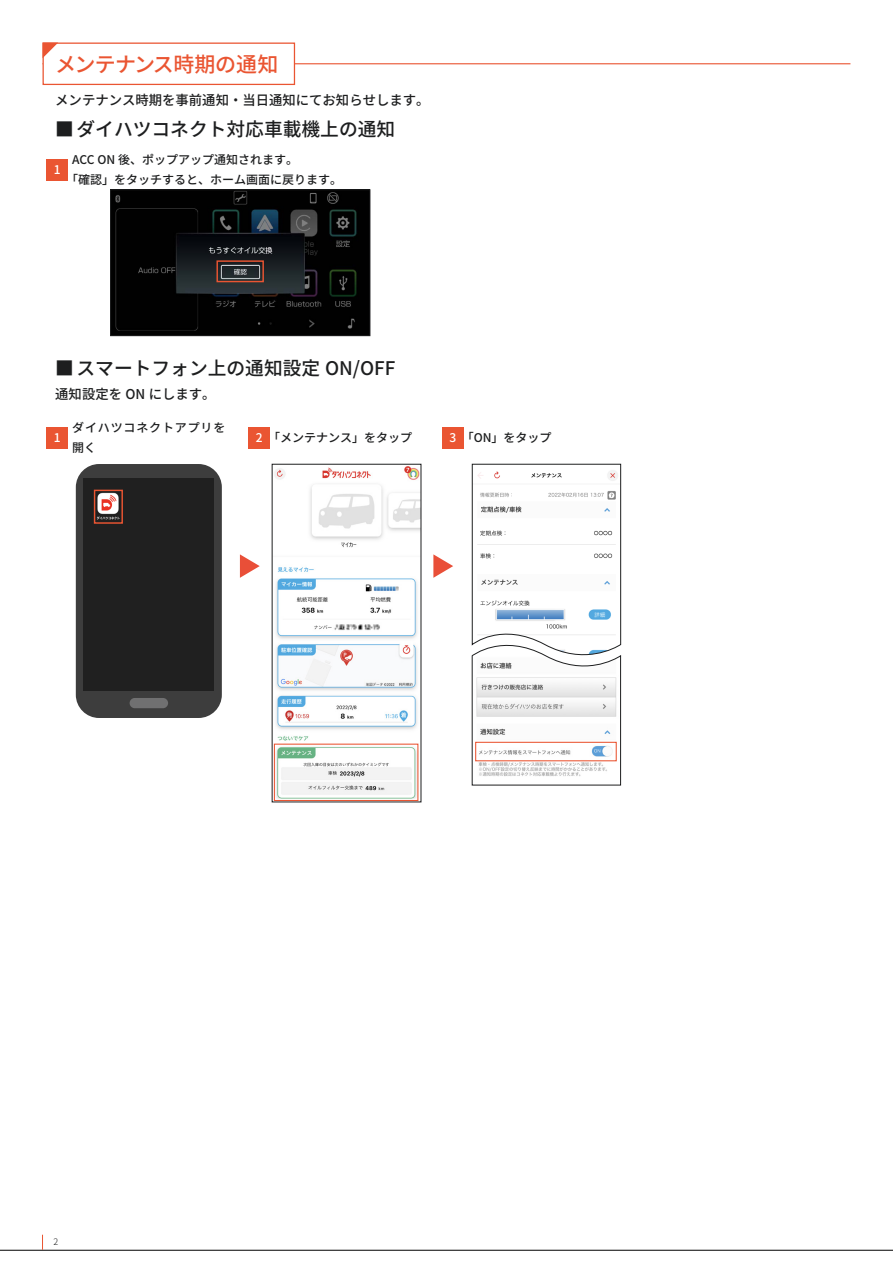
<style>
.page{position:relative;width:893px;height:1263px;background:#fff}
.page>*{position:absolute;margin:0;border:0;box-sizing:border-box;transform-origin:0 0}
.t1{font:500 21px "Source Han Sans";letter-spacing:-.025em;color:#ea5532}
.t2{font:500 18.75px "Source Han Sans";color:#1d1e1f}
.t3{font:500 13.5px "Source Han Sans";color:#1d1e1f}
.t4{font:500 12px/19.5px "Source Han Sans";color:#1d1e1f}
.t5{font:500 12px "Source Han Sans";letter-spacing:.07em;color:#1d1e1f}
.t6{font:500 12px "Source Han Sans";color:#fff}
.t7{font:300 9px "Source Han Sans";color:#1d1e1f}
</style>
<div class="page">
<hr style="left:0;top:1250px;width:893px;height:1px;background:#000">
<svg style="left:42px;top:1235px;width:1px;height:15px"></svg>
<hr style="left:43px;top:63px;width:807px;height:1px;background:#ea5532">
<div style="left:43px;top:43px;width:251px;height:41px;background:#fff"></div>
<div style="left:43px;top:43px;width:252px;height:42px;border:1px solid #ea5532"></div>
<svg style="left:43px;top:43px;width:15px;height:15px"></svg>
<div style="left:47px;top:159px;width:21px;height:21px;background:#ea5532"></div>
<img style="left:112px;top:192px;width:256px;height:142px">
<div style="left:110px;top:190px;width:260px;height:146px;border:1px solid #1d1e1f"></div>
<div style="left:216px;top:260px;width:48px;height:22px;border:1px solid #ea5532"></div>
<div style="left:47px;top:427px;width:21px;height:21px;background:#ea5532"></div>
<div style="left:249px;top:427px;width:21px;height:21px;background:#ea5532"></div>
<div style="left:442px;top:427px;width:21px;height:21px;background:#ea5532"></div>
<div style="left:76px;top:464px;width:146px;height:254px;background:#3d3d3d;border-radius:23px"></div>
<div style="left:130px;top:698px;width:38px;height:10px;background:#707071;border-radius:5px"></div>
<div style="left:84px;top:479px;width:130px;height:212px;background:#202020"></div>
<div style="left:94px;top:490px;width:29px;height:34px;border:1px solid #ea5532"></div>
<svg style="left:240px;top:554px;width:20px;height:24px"></svg>
<img style="left:274px;top:466px;width:145px;height:334px">
<div style="left:274px;top:744px;width:144px;height:57px;border:1px solid #ea5532"></div>
<svg style="left:433px;top:554px;width:20px;height:24px"></svg>
<svg style="left:472px;top:464px;width:149px;height:321px"></svg>
<div style="left:475px;top:742px;width:142px;height:19px;border:1px solid #ea5532"></div>
<h1 class="t1" style="left:55px;top:53px;width:225px">メンテナンス時期の通知</h1>
<p class="t3" style="left:55px;top:93px;width:376px">メンテナンス時期を事前通知・当日通知にてお知らせします。</p>
<h2 class="t2" style="left:55px;top:119px;width:342px">■ダイハツコネクト対応車載機上の通知</h2>
<p class="t6" style="left:54px;top:163px;width:8px">1</p>
<p class="t4" style="left:66px;top:150px;width:277px;text-indent:6px">ACC ON 後、ポップアップ通知されます。<br>「確認」をタッチすると、ホーム画面に戻ります。</p>
<h2 class="t2" style="left:55px;top:358px;width:342px">■スマートフォン上の通知設定 ON/OFF</h2>
<p class="t3" style="left:55px;top:386px;width:162px">通知設定を ON にします。</p>
<p class="t5" style="left:72px;top:421px;width:155px">ダイハツコネクトアプリを</p>
<p class="t6" style="left:54px;top:431px;width:8px">1</p>
<p class="t4" style="left:462px;top:428px;width:91px">「ON」をタップ</p>
<p class="t4" style="left:268px;top:428px;width:145px">「メンテナンス」をタップ</p>
<p class="t6" style="left:256px;top:431px;width:8px">2</p>
<p class="t6" style="left:449px;top:431px;width:8px">3</p>
<p class="t4" style="left:72px;top:438px;width:25px">開く</p>
<p class="t7" style="left:54px;top:1236px;width:6px">2</p>
</div>
